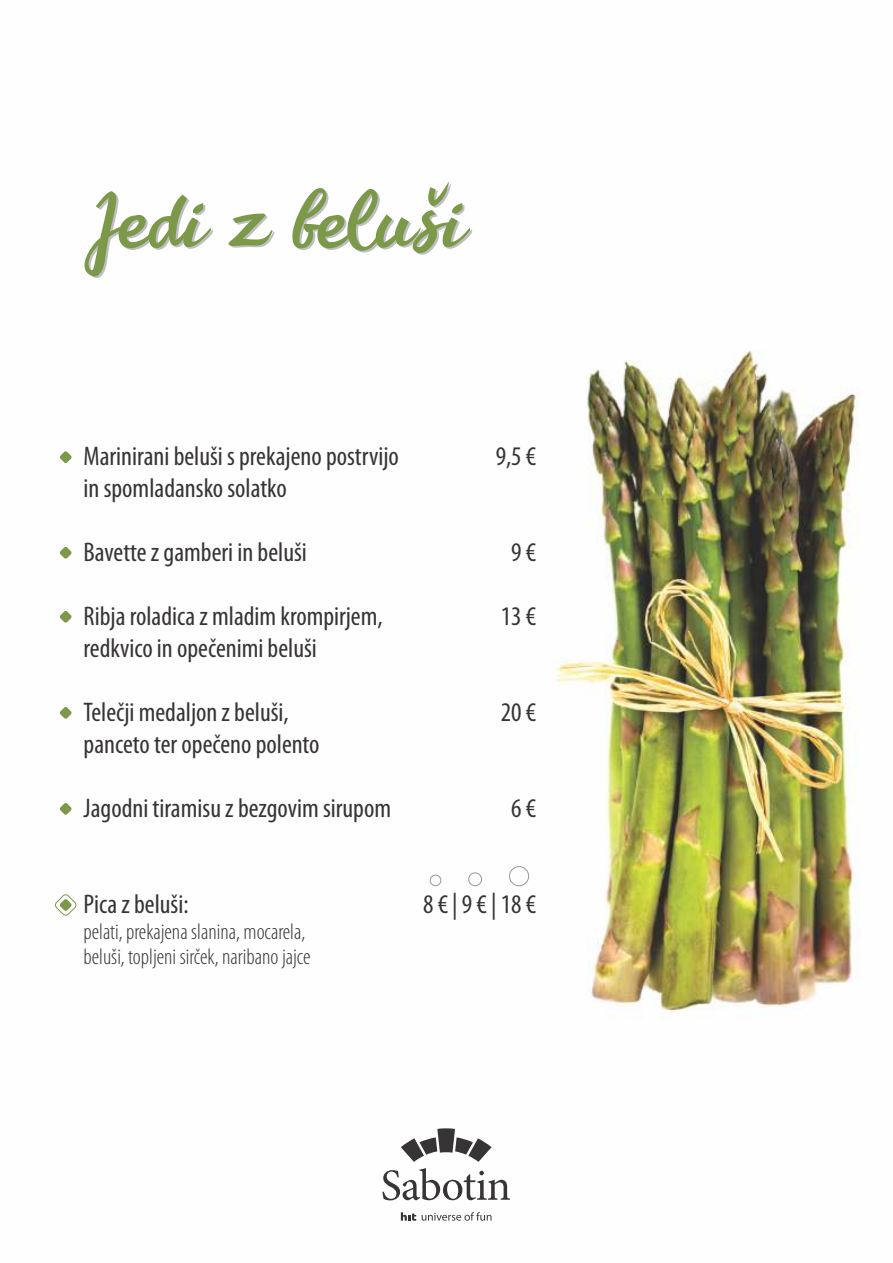
<style>
.page{position:relative;width:893px;height:1263px;background:#fff}
.page>*{position:absolute;margin:0;border:0;box-sizing:border-box;transform-origin:0 0}
.t1{font:85.95px "Florencia Blonde";color:#7b9948}
.t2{font:condensed 27px/32px "Myriad Pro";color:#373435}
.t3{font:300 condensed 22.5px/25px "Myriad Pro";color:#373435}
</style>
<div class="page">
<img style="left:480px;top:351px;width:379px;height:661px">
<svg style="left:401px;top:1128px;width:91px;height:34px"></svg>
<svg style="left:382px;top:1168px;width:128px;height:32px"></svg>
<svg style="left:401px;top:1212px;width:15px;height:9px"></svg>
<svg style="left:422px;top:1212px;width:69px;height:9px"></svg>
<svg style="left:428px;top:182px;width:23px;height:26px"></svg>
<svg style="left:60px;top:451px;width:12px;height:12px"></svg>
<svg style="left:60px;top:547px;width:12px;height:12px"></svg>
<svg style="left:60px;top:611px;width:12px;height:12px"></svg>
<svg style="left:60px;top:707px;width:12px;height:12px"></svg>
<svg style="left:60px;top:803px;width:12px;height:12px"></svg>
<svg style="left:55px;top:894px;width:22px;height:22px"></svg>
<div style="left:430px;top:875px;width:11px;height:11px;border:1px solid #96989a;border-radius:50%"></div>
<div style="left:468px;top:872px;width:14px;height:14px;border:1px solid #96989a;border-radius:50%"></div>
<div style="left:509px;top:866px;width:20px;height:20px;border:1px solid #96989a;border-radius:50%"></div>
<h1 class="t1" style="left:86px;top:181px;width:382px">Jedi z belusi</h1>
<p class="t2" style="left:84px;top:442px;width:317px">Marinirani beluši s prekajeno postrvijo in spomladansko solatko</p>
<p class="t2" style="left:84px;top:538px;width:225px">Bavette z gamberi in beluši</p>
<p class="t2" style="left:84px;top:602px;width:301px">Ribja roladica z mladim krompirjem, redkvico in opečenimi beluši</p>
<p class="t2" style="left:84px;top:698px;width:238px">Telečji medaljon z beluši, panceto ter opečeno polento</p>
<p class="t2" style="left:84px;top:794px;width:309px">Jagodni tiramisu z bezgovim sirupom</p>
<p class="t2" style="left:496px;top:443px;width:42px">9,5 €</p>
<p class="t2" style="left:511px;top:539px;width:27px">9 €</p>
<p class="t2" style="left:501px;top:603px;width:37px">13 €</p>
<p class="t2" style="left:501px;top:699px;width:37px">20 €</p>
<p class="t2" style="left:511px;top:795px;width:27px">6 €</p>
<p class="t2" style="left:84px;top:890px;width:107px">Pica z beluši:</p>
<p class="t3" style="left:84px;top:921px;width:228px">pelati, prekajena slanina, mocarela, beluši, topljeni sirček, naribano jajce</p>
<p class="t2" style="left:423px;top:891px;width:115px">8 € | 9 € | 18 €</p>
</div>
